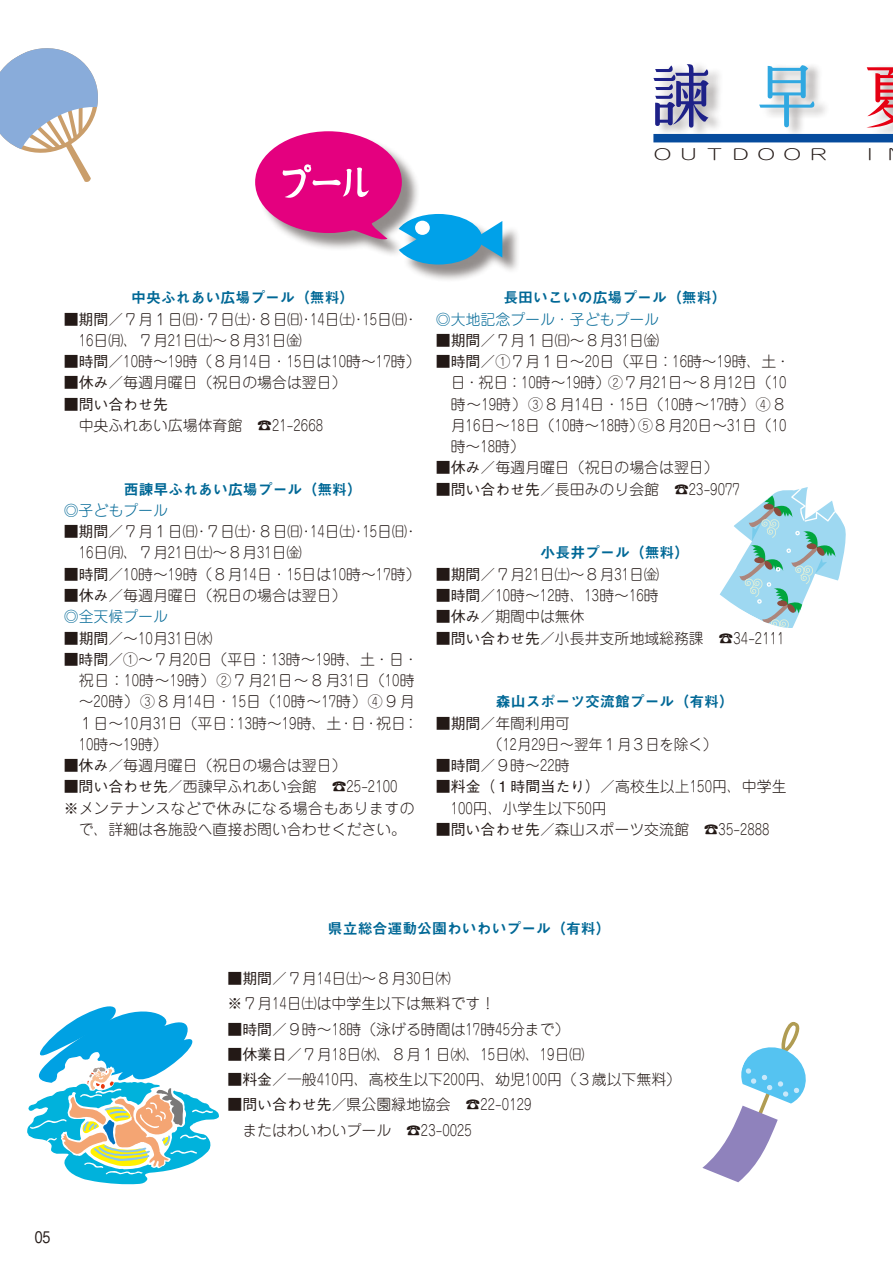
<style>
.page{position:relative;width:893px;height:1263px;background:#fff}
.page>*{position:absolute;margin:0;border:0;box-sizing:border-box;transform-origin:0 0}
.t1{font:500 15.9px "Gothic BBB Pro";color:#231916;scale:.78 1}
.t2{font:300 14.85px/21.3px "Jun 101 Pro";color:#231916}
.t3{font:14.85px "Midashi Go Pro MB31";color:#006896}
.t4{font:300 14.85px "Jun 101 Pro";color:#231916;scale:.79 1}
.t5{font:300 14.85px "Jun 101 Pro";letter-spacing:.025em;color:#231916}
.t6{font:300 14.85px "Jun 101 Pro";color:#006896}
.t7{font:300 14.85px "Jun 101 Pro";letter-spacing:.13em;color:#231916;scale:1.54 1}
.t8{font:500 14.85px "Gothic BBB Pro";color:#231916}
.s1{font-family:"Gothic BBB Pro";font-weight:500}
.s2{font-family:"Jun 101 Pro";font-weight:300}
.s3{color:#006896}
</style>
<div class="page">
<div style="left:655px;top:61px;width:238px;height:78px;background:#231916;opacity:.41"></div>
<svg style="left:653px;top:64px;width:56px;height:64px"></svg>
<svg style="left:759px;top:65px;width:55px;height:62px"></svg>
<svg style="left:866px;top:64px;width:27px;height:63px"></svg>
<svg style="left:720px;top:487px;width:126px;height:141px"></svg>
<svg style="left:0;top:48px;width:98px;height:134px"></svg>
<svg style="left:702px;top:1021px;width:104px;height:162px"></svg>
<svg style="left:27px;top:1006px;width:192px;height:178px"></svg>
<div style="left:653px;top:134px;width:240px;height:8px;background:#064b9d"></div>
<div style="left:402px;top:216px;width:119px;height:67px;background:#231916;opacity:.5"></div>
<svg style="left:255px;top:131px;width:247px;height:134px"></svg>
<p class="t7" style="left:651px;top:142px;width:151px">ＯＵＴＤＯＯＲ　Ｉ</p>
<p class="t3" style="left:131px;top:286px;width:225px">中央ふれあい広場プール（無料(</p>
<p class="t2" style="left:79px;top:307px;width:225px;text-indent:-15px">■<span class="s1">期間</span>／７月１日㈰<br>16日㈪、７月21日㈯～８月31日㈮</p>
<p class="t2" style="left:64px;top:349px;width:358px">■<span class="s1">時間</span>／10時～19時（８月14日・15日は10時～17時(</p>
<p class="t2" style="left:64px;top:370px;width:284px">■<span class="s1">休み</span>／毎週月曜日（祝日の場合は翌日(</p>
<p class="t8" style="left:64px;top:392px;width:106px"><span class="s2">■</span>問い合わせ先</p>
<p class="t2" style="left:257px;top:413px;width:67px">☎21-2668</p>
<p class="t4" style="left:310px;top:307px;width:58px">14日㈯</p>
<p class="t4" style="left:362px;top:307px;width:58px">15日㈰</p>
<p class="t2" style="left:205px;top:307px;width:46px">７日㈯</p>
<p class="t2" style="left:258px;top:307px;width:46px">８日㈰</p>
<p class="t2" style="left:351px;top:307px;width:16px">・</p>
<p class="t2" style="left:403px;top:307px;width:16px">・</p>
<p class="t2" style="left:194px;top:307px;width:16px">・</p>
<p class="t2" style="left:246px;top:307px;width:16px">・</p>
<p class="t2" style="left:299px;top:307px;width:16px">・</p>
<p class="t2" style="left:64px;top:413px;width:180px">　中央ふれあい広場体育館</p>
<p class="t3" style="left:124px;top:477px;width:240px">西諫早ふれあい広場プール（無料(</p>
<p class="t6" style="left:64px;top:499px;width:106px">◎子どもプール</p>
<p class="t2" style="left:79px;top:519px;width:225px;text-indent:-15px">■<span class="s1">期間</span>／７月１日㈰<br>16日㈪、７月21日㈯～８月31日㈮</p>
<p class="t2" style="left:64px;top:562px;width:358px">■<span class="s1">時間</span>／10時～19時（８月14日・15日は10時～17時(</p>
<p class="t2" style="left:64px;top:583px;width:284px">■<span class="s1">休み</span>／毎週月曜日（祝日の場合は翌日( <span class="s3">◎全天候プール</span></p>
<p class="t2" style="left:64px;top:625px;width:150px">■<span class="s1">期間</span>／～10月31日㈬</p>
<p class="t2" style="left:64px;top:647px;width:356px;text-align:right">■<span class="s1">時間</span>／①～７月20日（平日：13時～19時、土・日・祝日：10時～19時）②７月21日～８月31日（10時～20時）③８月14日・15日（10時～17時）④９月<br>：</p>
<p class="t4" style="left:310px;top:520px;width:58px">14日㈯</p>
<p class="t4" style="left:362px;top:520px;width:58px">15日㈰</p>
<p class="t2" style="left:205px;top:519px;width:46px">７日㈯</p>
<p class="t2" style="left:258px;top:519px;width:46px">８日㈰</p>
<p class="t2" style="left:351px;top:519px;width:16px">・</p>
<p class="t2" style="left:403px;top:519px;width:16px">・</p>
<p class="t2" style="left:194px;top:519px;width:16px">・</p>
<p class="t2" style="left:246px;top:519px;width:16px">・</p>
<p class="t2" style="left:299px;top:519px;width:16px">・</p>
<p class="t2" style="left:79px;top:710px;width:150px">１日～10月31日（平日<br>10時～19時(</p>
<p class="t2" style="left:332px;top:753px;width:67px;text-indent:-268px">■<span class="s1">休み</span>／毎週月曜日（祝日の場合は翌日( ☎25-2100</p>
<p class="t2" style="left:225px;top:710px;width:118px">：13時～19時、土</p>
<p class="t2" style="left:376px;top:710px;width:31px">祝日</p>
<p class="t2" style="left:351px;top:710px;width:16px">日</p>
<p class="t2" style="left:339px;top:710px;width:16px">・</p>
<p class="t2" style="left:364px;top:710px;width:16px">・</p>
<p class="t2" style="left:64px;top:774px;width:254px">■<span class="s1">問い合わせ先</span>／西諫早ふれあい会館</p>
<p class="t5" style="left:64px;top:796px;width:352px">※メンテナンスなどで休みになる場合もありますの</p>
<p class="t2" style="left:79px;top:817px;width:329px">で、詳細は各施設へ直接お問い合わせください。</p>
<p class="t3" style="left:503px;top:286px;width:225px">長田いこいの広場プール（無料(</p>
<p class="t6" style="left:436px;top:307px;width:225px">◎大地記念プール・子どもプール</p>
<p class="t2" style="left:436px;top:328px;width:225px">■<span class="s1">期間</span>／７月１日㈰～８月31日㈮</p>
<p class="t2" style="left:451px;top:349px;width:341px;text-indent:-15px">■<span class="s1">時間</span>／①７月１日～20日（平日：16時～19時、土・日・祝日：10時～19時）②７月21日～８月12日)10時～19時）③８月14日・15日（10時～17時(4８月16日～18日（10時～18時）⑤８月20日～31日)10時～18時(</p>
<p class="t2" style="left:674px;top:455px;width:67px;text-indent:-238px">■<span class="s1">休み</span>／毎週月曜日（祝日の場合は翌日( ☎23-9077</p>
<p class="t2" style="left:436px;top:477px;width:225px">■<span class="s1">問い合わせ先</span>／長田みのり会館</p>
<p class="t3" style="left:541px;top:541px;width:150px">小長井プール（無料(</p>
<p class="t2" style="left:436px;top:562px;width:225px">■<span class="s1">期間</span>／７月21日㈯～８月31日㈮</p>
<p class="t2" style="left:436px;top:583px;width:224px">■<span class="s1">時間</span>／10時～12時、13時～16時</p>
<p class="t2" style="left:436px;top:604px;width:150px">■<span class="s1">休み</span>／期間中は無休</p>
<p class="t2" style="left:436px;top:625px;width:269px">■<span class="s1">問い合わせ先</span>／小長井支所地域総務課</p>
<p class="t2" style="left:719px;top:625px;width:67px">☎34-2111</p>
<p class="t3" style="left:496px;top:690px;width:240px">森山スポーツ交流館プール（有料(</p>
<p class="t2" style="left:436px;top:711px;width:283px">■<span class="s1">期間</span>／年間利用可<br>　　　　（12月29日～翌年１月３日を除く(</p>
<p class="t2" style="left:436px;top:753px;width:135px">■<span class="s1">時間</span>／９時～22時</p>
<p class="t2" style="left:436px;top:774px;width:352px">■<span class="s1">料金（１時間当たり）</span>／高校生以上150円、中学生</p>
<p class="t4" style="left:451px;top:796px;width:199px">100円、小学生以下50円</p>
<p class="t2" style="left:704px;top:817px;width:67px">☎35-2888</p>
<p class="t2" style="left:436px;top:817px;width:254px">■<span class="s1">問い合わせ先</span>／森山スポーツ交流館</p>
<p class="t3" style="left:328px;top:916px;width:284px">県立総合運動公園わいわいプール（有料(</p>
<p class="t2" style="left:227px;top:964px;width:269px;line-height:25.2px">■<span class="s1">期間</span>／７月14日㈯～８月30日㈭<br>※７月14日㈯は中学生以下は無料です!</p>
<p class="t2" style="left:227px;top:1017px;width:344px">■<span class="s1">時間</span>／９時～18時（泳げる時間は17時45分まで(</p>
<p class="t2" style="left:227px;top:1042px;width:358px">■<span class="s1">休業日</span>／７月18日㈬、８月１日㈬、15日㈬、19日㈰</p>
<p class="t2" style="left:466px;top:1065px;width:217px;line-height:25.2px;text-indent:-238px">■<span class="s1">料金</span>／一般410円、高校生以下200円、幼児100円（３歳以下無料( ☎22-0129</p>
<p class="t2" style="left:406px;top:1090px;width:67px;line-height:25.2px;text-indent:-179px">■<span class="s1">問い合わせ先</span>／県公園緑地協会☎23-0025</p>
<p class="t2" style="left:227px;top:1118px;width:165px">　またはわいわいプール</p>
<p class="t1" style="left:35px;top:1224px;width:22px">05</p>
</div>
